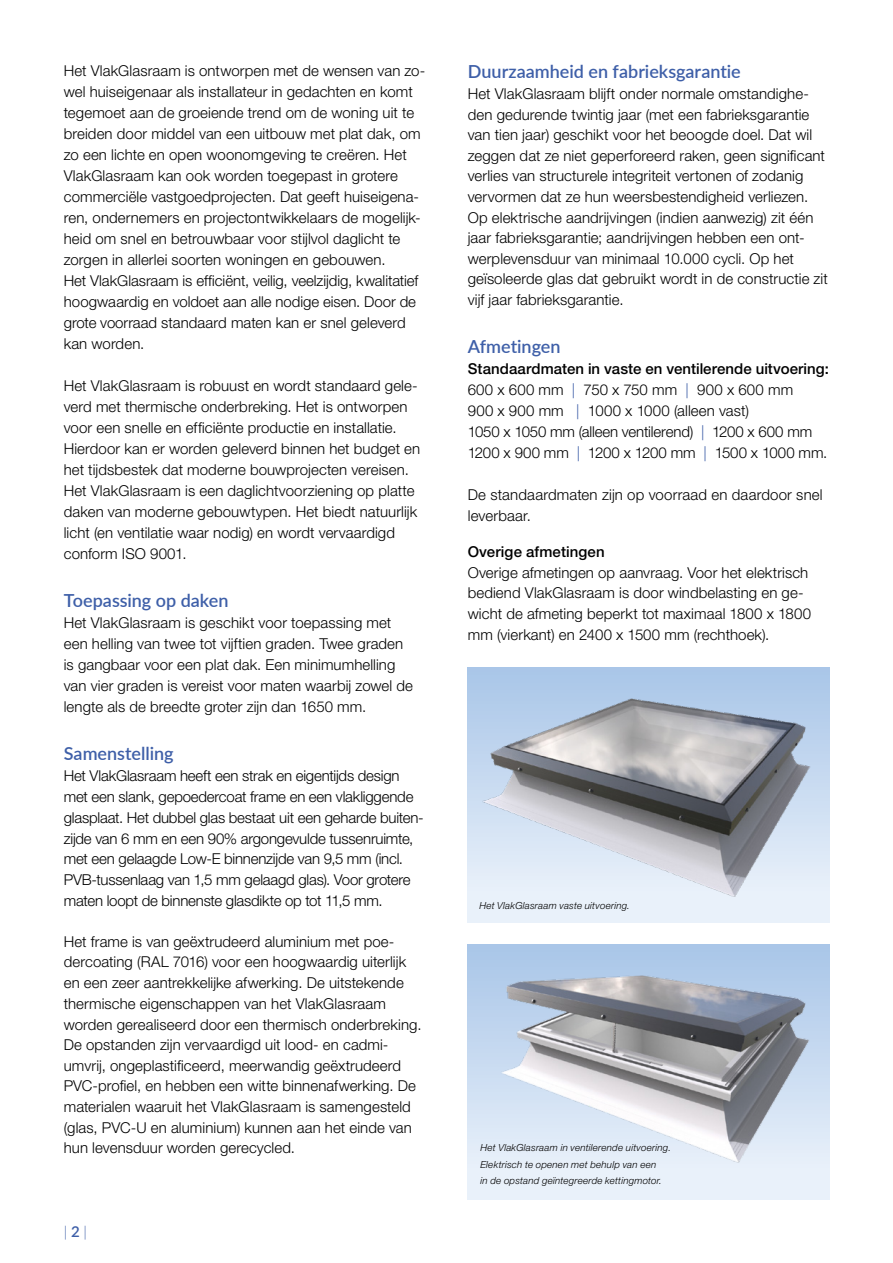
<style>
.page{position:relative;width:893px;height:1263px;background:#fff}
.page>*{position:absolute;margin:0;border:0;box-sizing:border-box;transform-origin:0 0}
.t1{font:600 18px "Lato";color:#3e5fa8}
.t2{font:300 15px/21px "Helvetica Neue LT";letter-spacing:.005em;color:#000}
.t3{font:300 15px/20.9px "Helvetica Neue LT";letter-spacing:-.015em;color:#000}
.t4{font:500 15px "Helvetica Neue LT";letter-spacing:.005em;color:#000}
.t5{font:300 15px "Lato";color:#3e5fa8}
.t6{font:italic 300 9.75px/16.5px "Helvetica Neue LT";letter-spacing:.02em;color:#000}
.s1{font-weight:600}
.s2{font-weight:500}
.s3{color:#3e5fa8}
</style>
<div class="page">
<img style="left:468px;top:668px;width:361px;height:255px">
<img style="left:468px;top:944px;width:361px;height:255px">
<p class="t2" style="left:64px;top:59px;width:363px">Het VlakGlasraam is ontworpen met de wensen van zo&shy;wel huiseigenaar als installateur in gedachten en komt tegemoet aan de groeiende trend om de woning uit te breiden door middel van een uitbouw met plat dak, om zo een lichte en open woonomgeving te creëren. Het VlakGlasraam kan ook worden toegepast in grotere commerciële vastgoedprojecten. Dat geeft huiseigena&shy;ren, ondernemers en projectontwikkelaars de mogelijk&shy;heid om snel en betrouwbaar voor stijlvol daglicht te zorgen in allerlei soorten woningen en gebouwen.<br>Het VlakGlasraam is efficiënt, veilig, veelzijdig, kwalitatief hoogwaardig en voldoet aan alle nodige eisen. Door de grote voorraad standaard maten kan er snel geleverd kan worden.</p>
<p class="t2" style="left:64px;top:374px;width:358px">Het VlakGlasraam is robuust en wordt standaard gele&shy;verd met thermische onderbreking. Het is ontworpen voor een snelle en efficiënte productie en installatie.<br>Hierdoor kan er worden geleverd binnen het budget en het tijdsbestek dat moderne bouwprojecten vereisen.<br>Het VlakGlasraam is een daglichtvoorziening op platte daken van moderne gebouwtypen. Het biedt natuurlijk licht (en ventilatie waar nodig) en wordt vervaardigd conform ISO 9001.</p>
<p class="t1" style="left:64px;top:587px;width:166px">Toepassing op daken</p>
<p class="t2" style="left:64px;top:611px;width:351px">Het VlakGlasraam is geschikt voor toepassing met een helling van twee tot vijftien graden. Twee graden is gangbaar voor een plat dak. Een minimumhelling van vier graden is vereist voor maten waarbij zowel de lengte als de breedte groter zijn dan 1650 mm.</p>
<p class="t1" style="left:64px;top:740px;width:111px">Samenstelling</p>
<p class="t3" style="left:64px;top:764px;width:362px">Het VlakGlasraam heeft een strak en eigentijds design met een slank, gepoedercoat frame en een vlakliggende glasplaat. Het dubbel glas bestaat uit een geharde buiten&shy;zijde van 6 mm en een 90% argongevulde tussenruimte, met een gelaagde Low-E binnenzijde van 9,5 mm (incl.<br>PVB-tussenlaag van 1,5 mm gelaagd glas). Voor grotere maten loopt de binnenste glasdikte op tot 11,5 mm.</p>
<p class="t2" style="left:64px;top:931px;width:359px">Het frame is van geëxtrudeerd aluminium met poe&shy;dercoating (RAL 7016) voor een hoogwaardig uiterlijk en een zeer aantrekkelijke afwerking. De uitstekende thermische eigenschappen van het VlakGlasraam worden gerealiseerd door een thermisch onderbreking.<br>De opstanden zijn vervaardigd uit lood- en cadmi&shy;umvrij, ongeplastificeerd, meerwandig geëxtrudeerd PVC-profiel, en hebben een witte binnenafwerking. De materialen waaruit het VlakGlasraam is samengesteld (glas, PVC-U en aluminium) kunnen aan het einde van hun levensduur worden gerecycled.</p>
<p class="t5" style="left:64px;top:1221px;width:25px">| <span class="s1">2</span> |</p>
<p class="t1" style="left:468px;top:59px;width:275px">Duurzaamheid en fabrieksgarantie</p>
<p class="t2" style="left:468px;top:83px;width:362px;line-height:20.5px">Het VlakGlasraam blijft onder normale omstandighe&shy;den gedurende twintig jaar (met een fabrieksgarantie van tien jaar) geschikt voor het beoogde doel. Dat wil zeggen dat ze niet geperforeerd raken, geen significant verlies van structurele integriteit vertonen of zodanig vervormen dat ze hun weersbestendigheid verliezen.<br>Op elektrische aandrijvingen (indien aanwezig) zit één jaar fabrieksgarantie; aandrijvingen hebben een ont&shy;werplevensduur van minimaal 10.000 cycli. Op het geïsoleerde glas dat gebruikt wordt in de constructie zit vijf jaar fabrieksgarantie.</p>
<p class="t1" style="left:468px;top:333px;width:94px">Afmetingen</p>
<p class="t2" style="left:468px;top:358px;width:363px"><span class="s2">Standaardmaten in vaste en ventilerende uitvoering:<br></span>600 x 600 mm <span class="s3">|</span> 750 x 750 mm <span class="s3">|</span> 900 x 600 mm<br>900 x 900 mm <span class="s3">|</span> 1000 x 1000 (alleen vast)<br>1050 x 1050 mm (alleen ventilerend) <span class="s3">|</span> 1200 x 600 mm 1200 x 900 mm <span class="s3">|</span> 1200 x 1200 mm <span class="s3">|</span> 1500 x 1000 mm.</p>
<p class="t2" style="left:468px;top:484px;width:356px">De standaardmaten zijn op voorraad en daardoor snel leverbaar.</p>
<p class="t4" style="left:468px;top:542px;width:138px">Overige afmetingen</p>
<p class="t2" style="left:468px;top:562px;width:345px;line-height:20.5px">Overige afmetingen op aanvraag. Voor het elektrisch bediend VlakGlasraam is door windbelasting en ge&shy;wicht de afmeting beperkt tot maximaal 1800 x 1800 mm (vierkant) en 2400 x 1500 mm (rechthoek).</p>
<p class="t6" style="left:479px;top:897px;width:152px">Het VlakGlasraam vaste uitvoering.</p>
<p class="t6" style="left:480px;top:1139px;width:192px">Het VlakGlasraam in ventilerende uitvoering.<br>Elektrisch te openen met behulp van een<br>in de opstand geïntegreerde kettingmotor.</p>
</div>
